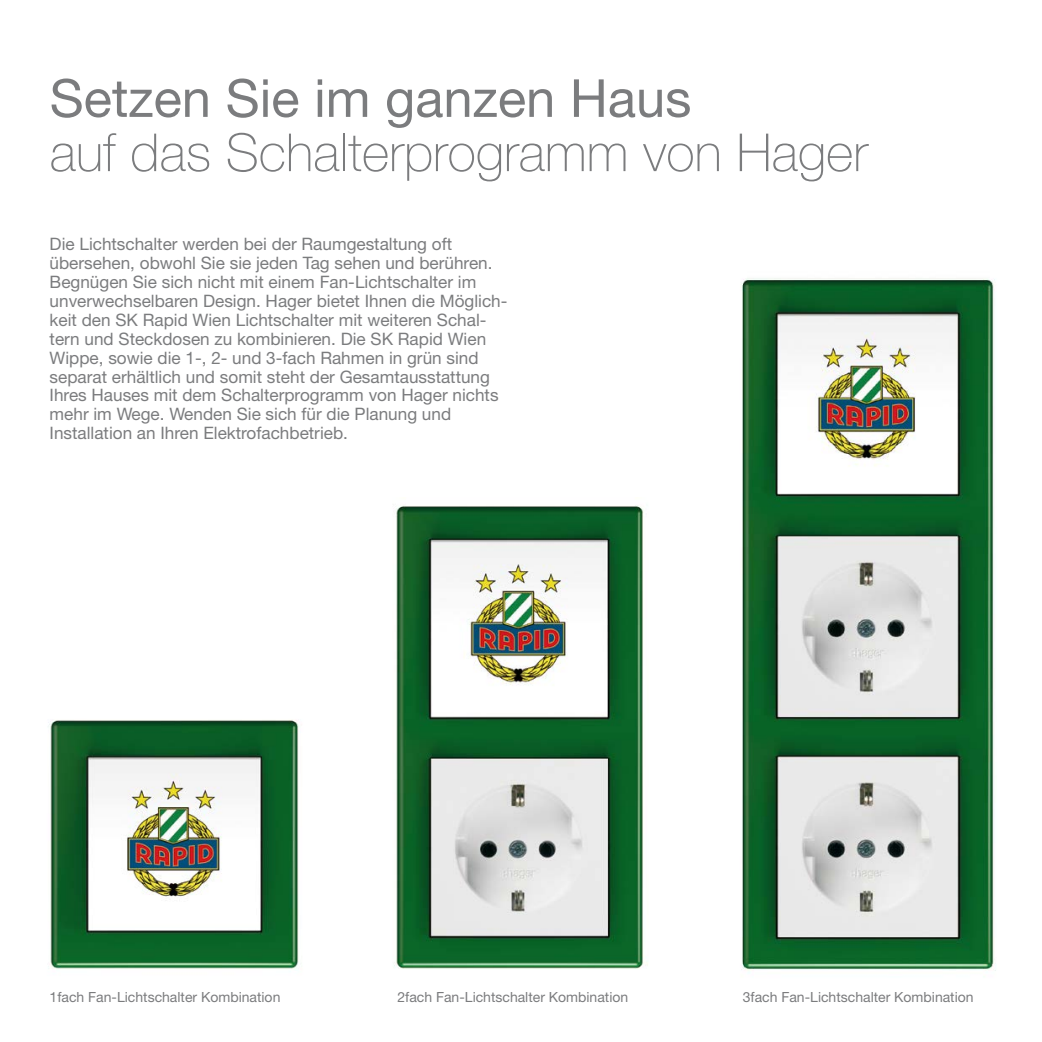
<style>
.page{position:relative;width:1042px;height:1042px;background:#fff}
.page>*{position:absolute;margin:0;border:0;box-sizing:border-box;transform-origin:0 0}
.t1{font:100 52.5px "Helvetica Neue LT Pro";color:#7b7c7e}
.t2{font:52.5px "Helvetica Neue LT Pro";color:#7b7c7e}
.t3{font:17.15px/18.9px "Helvetica Neue LT Pro";color:#7b7c7e}
.t4{font:14px "Helvetica Neue LT";color:#7b7c7e}
</style>
<div class="page">
<img style="left:48px;top:720px;width:251px;height:249px">
<img style="left:741px;top:278px;width:255px;height:695px">
<img style="left:394px;top:505px;width:254px;height:464px">
<h1 class="t2" style="left:50px;top:67px;width:643px">Setzen Sie im ganzen Haus</h1>
<h1 class="t1" style="left:50px;top:122px;width:820px">auf das Schalterprogramm von Hager</h1>
<p class="t3" style="left:50px;top:235px;width:459px">Die Lichtschalter werden bei der Raumgestaltung oft übersehen, obwohl Sie sie jeden Tag sehen und berühren.<br>Begnügen Sie sich nicht mit einem Fan-Lichtschalter im unverwechselbaren Design. Hager bietet Ihnen die Möglich&shy;keit den SK Rapid Wien Lichtschalter mit weiteren Schal&shy;tern und Steckdosen zu kombinieren. Die SK Rapid Wien Wippe, sowie die 1-, 2- und 3-fach Rahmen in grün sind separat erhältlich und somit steht der Gesamtausstattung Ihres Hauses mit dem Schalterprogramm von Hager nichts mehr im Wege. Wenden Sie sich für die Planung und Installation an Ihren Elektrofachbetrieb.</p>
<p class="t4" style="left:50px;top:989px;width:232px">1fach Fan-Lichtschalter Kombination</p>
<p class="t4" style="left:397px;top:989px;width:232px">2fach Fan-Lichtschalter Kombination</p>
<p class="t4" style="left:743px;top:989px;width:232px">3fach Fan-Lichtschalter Kombination</p>
</div>
